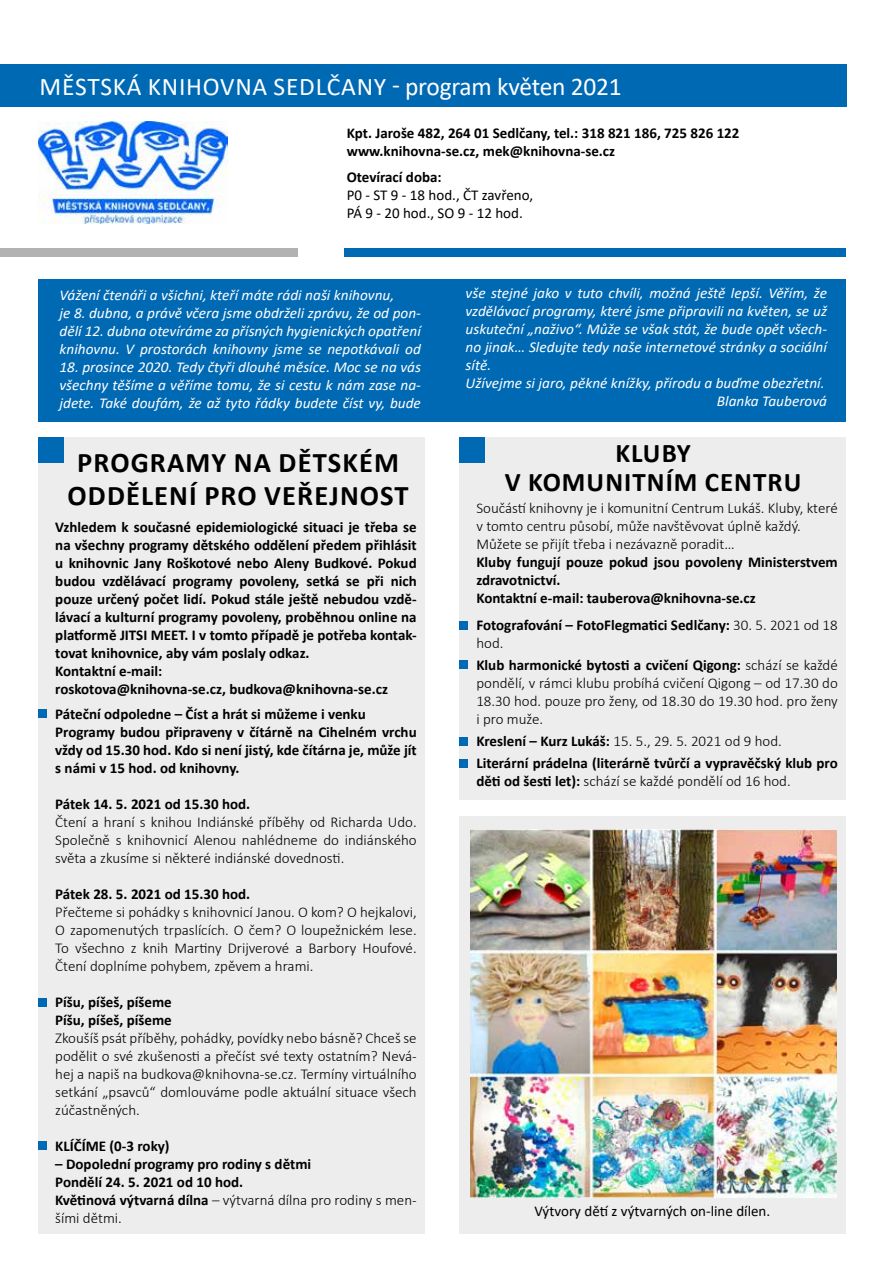
<style>
.page{position:relative;width:893px;height:1263px;background:#fff}
.page>*{position:absolute;margin:0;border:0;box-sizing:border-box;transform-origin:0 0}
.t1{font:700 28.5px/33px "Calibri";letter-spacing:.04em;color:#000;text-align:center}
.t2{font:700 27px/28.5px "Calibri";letter-spacing:.04em;color:#000;text-align:center}
.t3{font:25.5px "Calibri";letter-spacing:.02em;color:#fff}
.t4{font:700 15px/18px "Calibri";color:#000}
.t5{font:300 15px/18px "Calibri";color:#000;text-align:justify}
.t6{font:italic 15px/18px "Calibri";color:#fff}
.t7{font:15px/18px "Calibri";color:#000}
.s1{font-weight:300}
.s2{font-weight:700}
</style>
<div class="page">
<div style="left:0;top:64px;width:846px;height:42px;background:#0069b4"></div>
<div style="left:0;top:249px;width:298px;height:8px;background:#b3b2b2"></div>
<div style="left:344px;top:249px;width:502px;height:8px;background:#0069b4"></div>
<img style="left:38px;top:121px;width:189px;height:102px">
<div style="left:459px;top:437px;width:387px;height:362px;background:#ededed"></div>
<div style="left:460px;top:437px;width:25px;height:26px;background:#0069b4"></div>
<div style="left:459px;top:621px;width:9px;height:8px;background:#0069b4"></div>
<div style="left:459px;top:660px;width:9px;height:9px;background:#0069b4"></div>
<div style="left:459px;top:737px;width:9px;height:9px;background:#0069b4"></div>
<div style="left:38px;top:437px;width:387px;height:796px;background:#ededed"></div>
<div style="left:38px;top:437px;width:26px;height:26px;background:#0069b4"></div>
<div style="left:38px;top:709px;width:9px;height:9px;background:#0069b4"></div>
<div style="left:38px;top:1142px;width:9px;height:8px;background:#0069b4"></div>
<div style="left:38px;top:998px;width:9px;height:8px;background:#0069b4"></div>
<div style="left:38px;top:280px;width:808px;height:142px;background:#0069b4"></div>
<div style="left:459px;top:816px;width:387px;height:418px;background:#ededed"></div>
<img style="left:470px;top:830px;width:366px;height:367px">
<div style="left:459px;top:760px;width:9px;height:8px;background:#0069b4"></div>
<h3 class="t3" style="left:40px;top:68px;width:584px">MĚSTSKÁ KNIHOVNA SEDLČANY - program květen 2021</h3>
<p class="t4" style="left:347px;top:123px;width:394px">Kpt. Jaroše 482, 264 01 Sedlčany, tel.: 318 821 186, 725 826 122 www.knihovna-se.cz, mek@knihovna-se.cz</p>
<p class="t4" style="left:347px;top:168px;width:96px">Otevírací doba:</p>
<p class="t7" style="left:347px;top:186px;width:188px">P0 - ST 9 - 18 hod., ČT zavřeno,<br>PÁ 9 - 20 hod., SO 9 - 12 hod.</p>
<p class="t6" style="left:60px;top:285px;width:363px">Vážení čtenáři a všichni, kteří máte rádi naši knihovnu,<br>je 8. dubna, a právě včera jsme obdrželi zprávu, že od pon&shy;dělí 12. dubna otevíráme za přísných hygienických opatření knihovnu. V prostorách knihovny jsme se nepotkávali od</p>
<p class="t6" style="left:60px;top:357px;width:363px;text-align:justify">18. prosince 2020. Tedy čtyři dlouhé měsíce. Moc se na vás všechny těšíme a věříme tomu, že si cestu k nám zase na&shy;jdete. Také doufám, že až tyto řádky budete číst vy, bude</p>
<h1 class="t1" style="left:68px;top:445px;width:343px">PROGRAMY NA DĚTSKÉM<br>ODDĚLENÍ PRO VEŘEJNOST</h1>
<p class="t4" style="left:55px;top:518px;width:363px">Vzhledem k současné epidemiologické situaci je třeba se na všechny programy dětského oddělení předem přihlásit u knihovnic Jany Roškotové nebo Aleny Budkové. Pokud budou vzdělávací programy povoleny, setká se při nich pouze určený počet lidí. Pokud stále ještě nebudou vzdě&shy;lávací a kulturní programy povoleny, proběhnou online na platformě JITSI MEET. I v tomto případě je potřeba kontak&shy;tovat knihovnice, aby vám poslaly odkaz.<br>Kontaktní e-mail:<br>roskotova@knihovna-se.cz, budkova@knihovna-se.cz</p>
<p class="t4" style="left:55px;top:704px;width:363px">Páteční odpoledne – Číst a hrát si můžeme i venku Programy budou připraveny v čítárně na Cihelném vrchu vždy od 15.30 hod. Kdo si není jistý, kde čítárna je, může jít s námi v 15 hod. od knihovny.</p>
<p class="t4" style="left:55px;top:794px;width:197px">Pátek 14. 5. 2021 od 15.30 hod.</p>
<p class="t5" style="left:55px;top:812px;width:363px">Čtení a hraní s knihou Indiánské příběhy od Richarda Udo.<br>Společně s knihovnicí Alenou nahlédneme do indiánského světa a zkusíme si některé indiánské dovednosti.</p>
<p class="t4" style="left:55px;top:884px;width:197px">Pátek 28. 5. 2021 od 15.30 hod.</p>
<p class="t5" style="left:55px;top:902px;width:363px">Přečteme si pohádky s knihovnicí Janou. O kom? O hejkalovi, O zapomenutých trpaslících. O čem? O loupežnickém lese.<br>To všechno z knih Martiny Drijverové a Barbory Houfové.<br>Čtení doplníme pohybem, zpěvem a hrami.</p>
<p class="t4" style="left:55px;top:992px;width:118px">Píšu, píšeš, píšeme<br>Píšu, píšeš, píšeme</p>
<p class="t5" style="left:55px;top:1028px;width:363px">Zkoušíš psát příběhy, pohádky, povídky nebo básně? Chceš se podělit o své zkušenosti a přečíst své texty ostatním? Nevá&shy;hej a napiš na budkova@knihovna-se.cz. Termíny virtuálního setkání „psavců“ domlouváme podle aktuální situace všech zúčastněných.</p>
<p class="t4" style="left:55px;top:1136px;width:116px">KLÍČÍME (0-3 roky)</p>
<p class="t4" style="left:55px;top:1154px;width:363px">– Dopolední programy pro rodiny s dětmi<br>Pondělí 24. 5. 2021 od 10 hod.<br>Květinová výtvarná dílna <span class="s1">– výtvarná dílna pro rodiny s men&shy;šími dětmi.</span></p>
<p class="t6" style="left:466px;top:283px;width:363px">vše stejné jako v tuto chvíli, možná ještě lepší. Věřím, že</p>
<p class="t6" style="left:466px;top:301px;width:363px">vzdělávací programy, které jsme připravili na květen, se už</p>
<p class="t6" style="left:466px;top:319px;width:363px">uskuteční „naživo“. Může se však stát, že bude opět všech-</p>
<p class="t6" style="left:466px;top:337px;width:363px">no jinak… Sledujte tedy naše internetové stránky a sociální</p>
<p class="t6" style="left:466px;top:355px;width:27px">sítě.</p>
<p class="t6" style="left:466px;top:373px;width:360px">Užívejme si jaro, pěkné knížky, přírodu a buďme obezřetní.</p>
<p class="t6" style="left:717px;top:391px;width:112px">Blanka Tauberová</p>
<h2 class="t2" style="left:505px;top:439px;width:298px">KLUBY<br>V KOMUNITNÍM CENTRU</h2>
<p class="t5" style="left:476px;top:499px;width:363px;text-align:left">Součástí knihovny je i komunitní Centrum Lukáš. Kluby, které v tomto centru působí, může navštěvovat úplně každý.<br>Můžete se přijít třeba i nezávazně poradit…</p>
<p class="t4" style="left:476px;top:553px;width:363px">Kluby fungují pouze pokud jsou povoleny Ministerstvem zdravotnictví.<br>Kontaktní e-mail: tauberova@knihovna-se.cz</p>
<p class="t4" style="left:476px;top:615px;width:363px">Fotografování – FotoFlegmatici Sedlčany: <span class="s1">30. 5. 2021 od 18 hod.</span></p>
<p class="t5" style="left:476px;top:656px;width:363px"><span class="s2">Klub harmonické bytosti a cvičení Qigong:</span> schází se každé pondělí, v rámci klubu probíhá cvičení Qigong – od 17.30 do 18.30 hod. pouze pro ženy, od 18.30 do 19.30 hod. pro ženy i pro muže.</p>
<p class="t4" style="left:476px;top:730px;width:363px;line-height:22.2px">Kreslení – Kurz Lukáš: <span class="s1">15. 5., 29. 5. 2021 od 9 hod.<br></span>Literární prádelna (literárně tvůrčí a vypravěčský klub pro</p>
<p class="t5" style="left:476px;top:772px;width:316px"><span class="s2">děti od šesti let):</span> schází se každé pondělí od 16 hod.</p>
<p class="t7" style="left:534px;top:1202px;width:237px">Výtvory dětí z výtvarných on-line dílen.</p>
</div>
